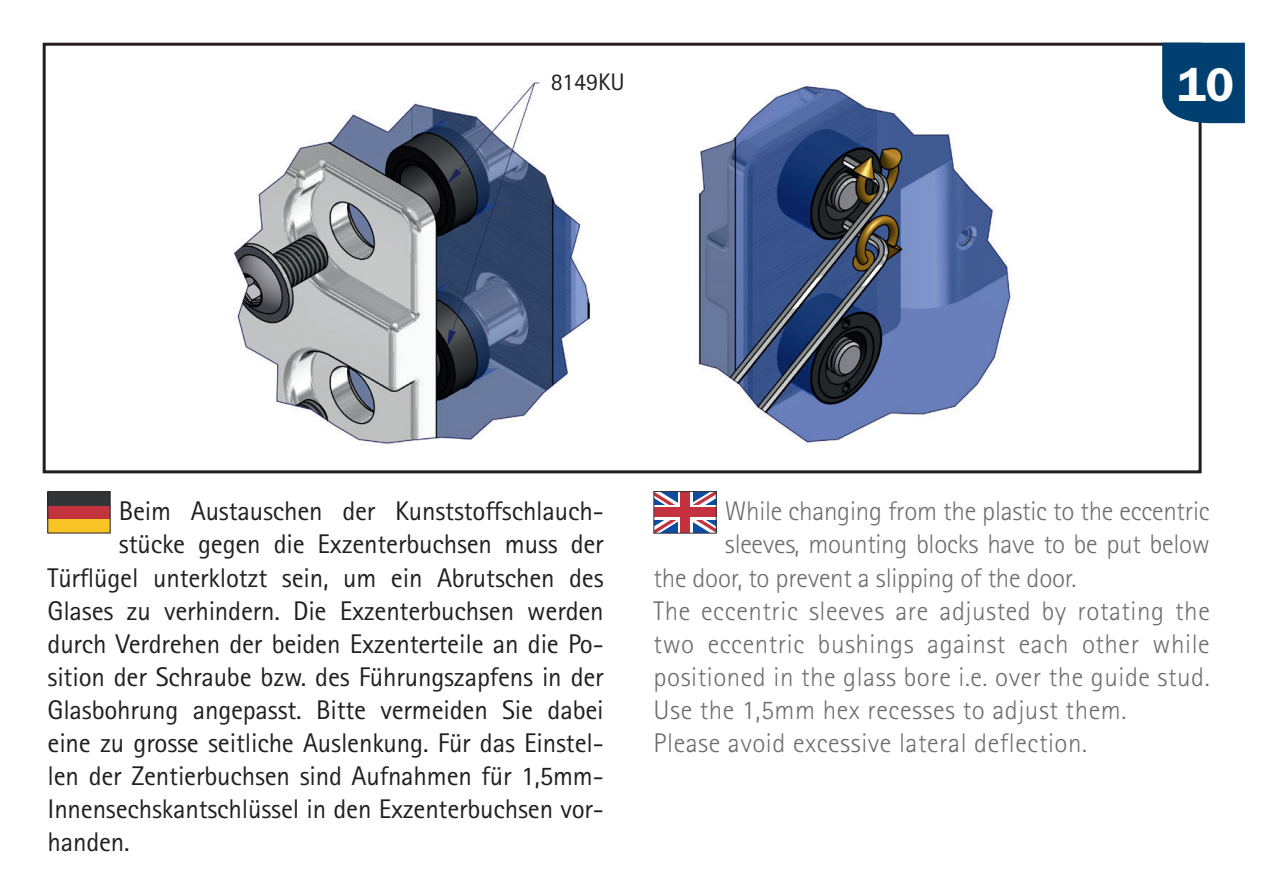
<style>
.page{position:relative;width:1263px;height:893px;background:#fff}
.page>*{position:absolute;margin:0;border:0;box-sizing:border-box;transform-origin:0 0}
.t1{font:600 48.9px "Franklin Got Itc TCE";color:#fff}
.t2{font:27px "Rotis Sans Serif";letter-spacing:-.01em;color:#231f20}
.t3{font:300 27px "Rotis Sans Serif";letter-spacing:.02em;color:#6c6d70}
.t4{font:300 27px "Rotis Sans Serif";letter-spacing:-.01em;color:#6c6d70}
.t5{font:24px "Rotis Sans Serif";color:#231f20}
</style>
<div class="page">
<div style="left:43px;top:43px;width:1158px;height:430px;border:3px solid #231f20"></div>
<div style="left:1162px;top:43px;width:83px;height:80px;background:#004071"></div>
<img style="left:233px;top:83px;width:778px;height:361px">
<svg style="left:655px;top:493px;width:59px;height:38px"></svg>
<svg style="left:678px;top:493px;width:14px;height:38px"></svg>
<div style="left:654px;top:505px;width:62px;height:14px;background:#fff"></div>
<div style="left:680px;top:491px;width:9px;height:42px;background:#c3323e"></div>
<div style="left:654px;top:507px;width:62px;height:10px;background:#c3323e"></div>
<div style="left:653px;top:491px;width:63px;height:42px;border:1px solid #323436"></div>
<div style="left:48px;top:519px;width:62px;height:14px;background:#f8c425"></div>
<div style="left:48px;top:505px;width:62px;height:14px;background:#c2333e"></div>
<div style="left:48px;top:491px;width:62px;height:14px;background:#323436"></div>
<div style="left:48px;top:491px;width:62px;height:42px;border:1px solid #231f20"></div>
<p class="t5" style="left:551px;top:68px;width:75px">8149KU</p>
<h1 class="t1" style="left:1177px;top:57px;width:59px">10</h1>
<p class="t2" style="left:119px;top:495px;width:486px">Beim Austauschen der Kunststoffschlauch-</p>
<p class="t2" style="left:119px;top:528px;width:486px">stücke gegen die Exzenterbuchsen muss der</p>
<p class="t2" style="left:48px;top:561px;width:558px">Türflügel unterklotzt sein, um ein Abrutschen des</p>
<p class="t2" style="left:48px;top:594px;width:558px">Glases zu verhindern. Die Exzenterbuchsen werden</p>
<p class="t2" style="left:48px;top:627px;width:558px">durch Verdrehen der beiden Exzenterteile an die Po-</p>
<p class="t2" style="left:48px;top:660px;width:558px">sition der Schraube bzw. des Führungszapfens in der</p>
<p class="t2" style="left:48px;top:693px;width:558px">Glasbohrung angepasst. Bitte vermeiden Sie dabei</p>
<p class="t2" style="left:48px;top:726px;width:558px">eine zu grosse seitliche Auslenkung. Für das Einstel-</p>
<p class="t2" style="left:48px;top:759px;width:558px">len der Zentierbuchsen sind Aufnahmen für 1,5mm-</p>
<p class="t2" style="left:48px;top:792px;width:558px">Innensechskantschlüssel in den Exzenterbuchsen vor-</p>
<p class="t2" style="left:48px;top:825px;width:84px">handen.</p>
<p class="t4" style="left:725px;top:495px;width:486px">While changing from the plastic to the eccentric</p>
<p class="t4" style="left:725px;top:528px;width:486px">sleeves, mounting blocks have to be put below</p>
<p class="t4" style="left:653px;top:561px;width:424px">the door, to prevent a slipping of the door.</p>
<p class="t3" style="left:653px;top:594px;width:558px">The eccentric sleeves are adjusted by rotating the</p>
<p class="t3" style="left:653px;top:627px;width:558px">two eccentric bushings against each other while</p>
<p class="t3" style="left:653px;top:660px;width:558px">positioned in the glass bore i.e. over the guide stud.</p>
<p class="t3" style="left:653px;top:693px;width:474px">Use the 1,5mm hex recesses to adjust them.</p>
<p class="t3" style="left:653px;top:726px;width:435px">Please avoid excessive lateral deflection.</p>
</div>
